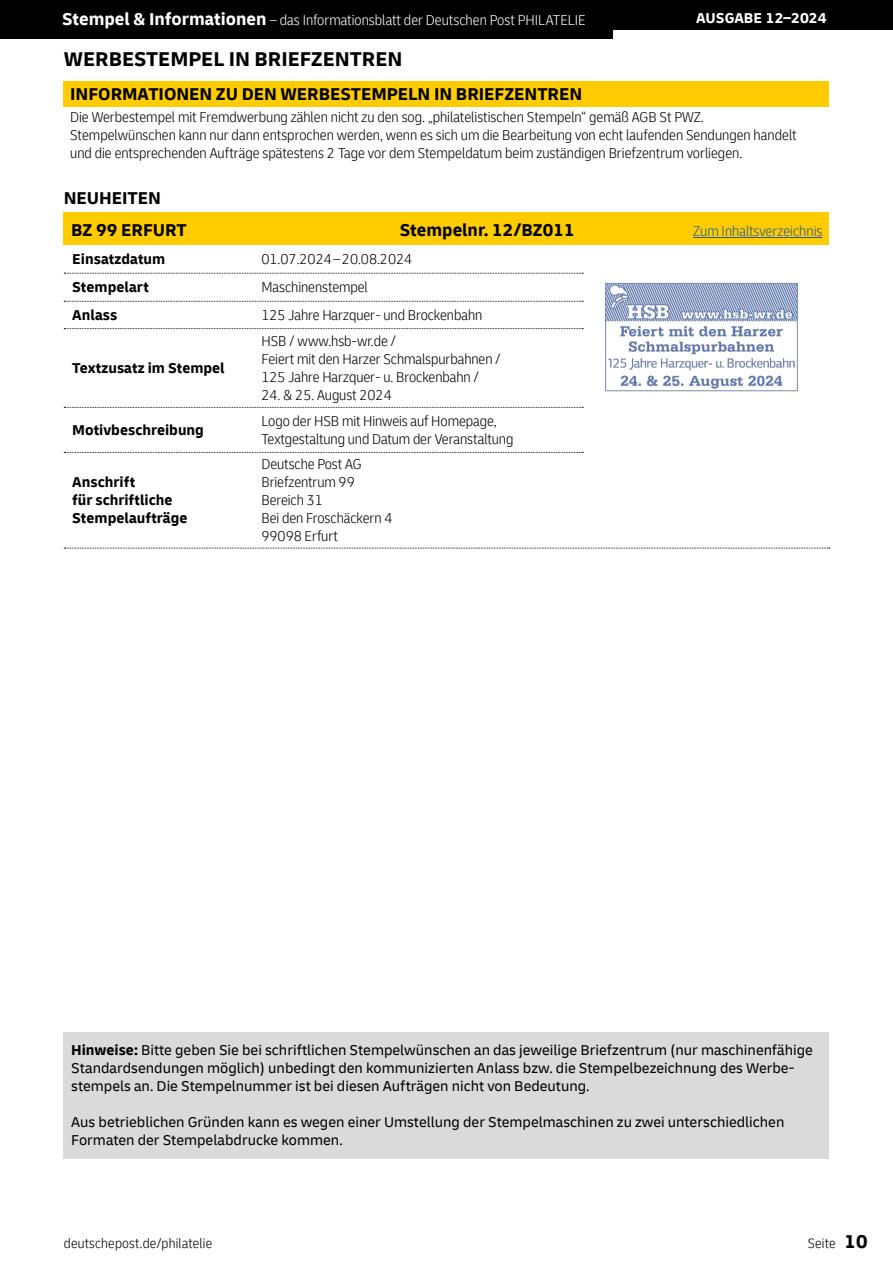
<style>
.page{position:relative;width:893px;height:1263px;background:#fff}
.page>*{position:absolute;margin:0;border:0;box-sizing:border-box;transform-origin:0 0}
.t1{font:700 21px "Delivery";color:#000}
.t2{font:700 18px "Delivery";letter-spacing:-.005em;color:#000}
.t3{font:300 condensed 15px/18px "Delivery";letter-spacing:-.005em;color:#000}
.t4{font:15px/18px "Delivery";color:#000}
.t5{font:700 15px/27.6px "Delivery";color:#000}
.t6{font:300 condensed 15px "Delivery";color:#fff}
.t7{font:300 condensed 15px "Delivery";color:#275b9b}
.t8{font:700 15px "Delivery";color:#fff}
.t9{font:300 condensed 14.25px "Delivery";letter-spacing:.015em;color:#000}
.s1{font-weight:700;font-stretch:normal;font-size:18px}
.s2{font-weight:700}
.s3{font-weight:700;font-stretch:normal;font-size:19.5px}
</style>
<div class="page">
<div style="left:0;top:0;width:893px;height:30px;background:#000"></div>
<div style="left:0;top:0;width:612px;height:38px;background:#000"></div>
<div style="left:64px;top:81px;width:765px;height:26px;background:#fc0"></div>
<div style="left:64px;top:213px;width:765px;height:32px;background:#fc0"></div>
<svg style="left:64px;top:273px;width:519px;height:1px"></svg>
<svg style="left:64px;top:301px;width:519px;height:1px"></svg>
<svg style="left:64px;top:328px;width:519px;height:1px"></svg>
<svg style="left:64px;top:407px;width:519px;height:1px"></svg>
<svg style="left:64px;top:452px;width:519px;height:1px"></svg>
<svg style="left:64px;top:548px;width:766px;height:1px"></svg>
<div style="left:64px;top:1032px;width:765px;height:126px;background:#dadada"></div>
<img style="left:605px;top:282px;width:193px;height:110px">
<hr style="left:693px;top:237px;width:129px;height:1px;background:#275b9b">
<p class="t6" style="left:62px;top:12px;width:525px"><span class="s1">Stempel &amp; Informationen</span> – das Informationsblatt der Deutschen Post PHILATELIE</p>
<p class="t8" style="left:696px;top:9px;width:132px">AUSGABE 12–2024</p>
<h1 class="t1" style="left:64px;top:46px;width:340px">WERBESTEMPEL IN BRIEFZENTREN</h1>
<p class="t2" style="left:70px;top:82px;width:514px">INFORMATIONEN ZU DEN WERBESTEMPELN IN BRIEFZENTREN</p>
<p class="t3" style="left:70px;top:108px;width:728px">Die Werbestempel mit Fremdwerbung zählen nicht zu den sog. „philatelistischen Stempeln“ gemäß AGB St PWZ.<br>Stempelwünschen kann nur dann entsprochen werden, wenn es sich um die Bearbeitung von echt laufenden Sendungen handelt und die entsprechenden Aufträge spätestens 2 Tage vor dem Stempeldatum beim zuständigen Briefzentrum vorliegen.</p>
<p class="t2" style="left:64px;top:187px;width:99px">NEUHEITEN</p>
<p class="t2" style="left:71px;top:219px;width:117px">BZ 99 ERFURT</p>
<p class="t2" style="left:400px;top:219px;width:176px">Stempelnr. 12/BZ011</p>
<p class="t5" style="left:72px;top:246px;width:94px">Einsatzdatum<br>Stempelart<br>Anlass</p>
<p class="t5" style="left:72px;top:354px;width:154px">Textzusatz im Stempel</p>
<p class="t3" style="left:261px;top:246px;width:222px;line-height:27.2px">01.07.2024 – 20.08.2024<br>Maschinenstempel<br>125 Jahre Harzquer- und Brockenbahn<br>HSB / www.hsb-wr.de /</p>
<p class="t3" style="left:261px;top:350px;width:241px">Feiert mit den Harzer Schmalspurbahnen /<br>125 Jahre Harzquer- u. Brockenbahn /</p>
<p class="t3" style="left:261px;top:386px;width:132px">24. &amp; 25. August 2024</p>
<p class="t5" style="left:72px;top:416px;width:133px">Motivbeschreibung</p>
<p class="t3" style="left:261px;top:412px;width:253px">Logo der HSB mit Hinweis auf Homepage,<br>Textgestaltung und Datum der Veranstaltung</p>
<p class="t5" style="left:72px;top:473px;width:117px;line-height:18px">Anschrift<br>für schriftliche<br>Stempelaufträge</p>
<p class="t3" style="left:261px;top:455px;width:132px">Deutsche Post AG<br>Briefzentrum 99<br>Bereich 31<br>Bei den Froschäckern 4<br>99098 Erfurt</p>
<p class="t7" style="left:693px;top:223px;width:131px">Zum Inhaltsverzeichnis</p>
<p class="t4" style="left:71px;top:1041px;width:743px"><span class="s2">Hinweise:</span> Bitte geben Sie bei schriftlichen Stempelwünschen an das jeweilige Briefzentrum (nur maschinenfähige<br>Standardsendungen möglich) unbedingt den kommunizierten Anlass bzw. die Stempelbezeichnung des Werbe&shy;stempels an. Die Stempelnummer ist bei diesen Aufträgen nicht von Bedeutung.</p>
<p class="t4" style="left:71px;top:1113px;width:715px">Aus betrieblichen Gründen kann es wegen einer Umstellung der Stempelmaschinen zu zwei unterschiedlichen<br>Formaten der Stempelabdrucke kommen.</p>
<p class="t9" style="left:64px;top:1235px;width:150px">deutschepost.de/philatelie</p>
<p class="t9" style="left:808px;top:1235px;width:61px">Seite <span class="s3">10</span></p>
</div>
